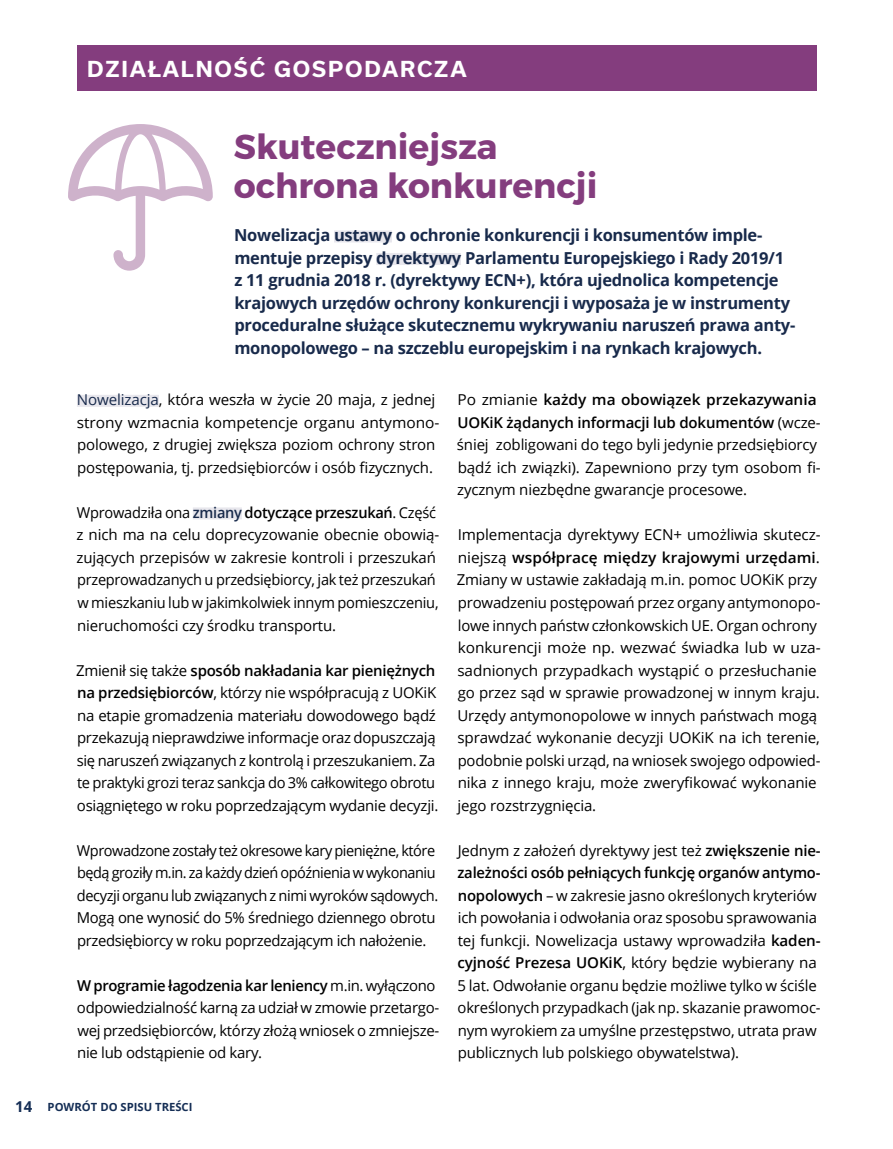
<style>
.page{position:relative;width:893px;height:1149px;background:#fff}
.page>*{position:absolute;margin:0;border:0;box-sizing:border-box;transform-origin:0 0}
.t1{font:34.5px/39px "Trueno Bd";color:#843d7e}
.t2{font:700 21px "Usual";letter-spacing:.09em;color:#fff}
.t3{font:700 16.5px/22.5px "Open Sans";letter-spacing:-.02em;color:#182a4b}
.t4{font:15px/22.5px "Open Sans";letter-spacing:-.01em;color:#000}
.t5{font:15px/22.5px "Open Sans";letter-spacing:-.03em;color:#000}
.t6{font:700 11.25px "Open Sans";color:#152e55}
.s1{color:#182a4b}
.s2{font-weight:600;color:#182a4b}
.s3{font-weight:600}
.s4{font-size:15px}
</style>
<div class="page">
<div style="left:77px;top:46px;width:739px;height:45px;background:#843d7e"></div>
<div style="left:334px;top:230px;width:58px;height:12px;background:#e8e7ed"></div>
<div style="left:376px;top:253px;width:85px;height:12px;background:#e8e7ed"></div>
<div style="left:77px;top:395px;width:82px;height:12px;background:#e8e7ed"></div>
<div style="left:193px;top:507px;width:49px;height:12px;background:#e8e7ed"></div>
<svg style="left:68px;top:124px;width:145px;height:146px"></svg>
<h2 class="t2" style="left:87px;top:57px;width:381px">DZIAŁALNOŚĆ GOSPODARCZA</h2>
<h1 class="t1" style="left:234px;top:128px;width:365px">Skuteczniejsza ochrona konkurencji</h1>
<p class="t3" style="left:234px;top:223px;width:563px">Nowelizacja ustawy o ochronie konkurencji i konsumentów imple&shy;mentuje przepisy dyrektywy Parlamentu Europejskiego i Rady 2019/1 z 11 grudnia 2018 r. (dyrektywy ECN+), która ujednolica kompetencje krajowych urzędów ochrony konkurencji i wyposaża je w instrumenty proceduralne służące skutecznemu wykrywaniu naruszeń prawa anty&shy;monopolowego – na szczeblu europejskim i na rynkach krajowych.</p>
<p class="t4" style="left:77px;top:388px;width:364px"><span class="s1">Nowelizacja</span>, która weszła w życie 20 maja, z jednej strony wzmacnia kompetencje organu antymono&shy;polowego, z drugiej zwiększa poziom ochrony stron postępowania, tj. przedsiębiorców i osób fizycznych.</p>
<p class="t4" style="left:77px;top:500px;width:364px">Wprowadziła ona <span class="s2">zmiany</span> <span class="s3">dotyczące przeszukań</span>. Część z nich ma na celu doprecyzowanie obecnie obowią&shy;zujących przepisów w zakresie kontroli i przeszukań przeprowadzanych u przedsiębiorcy, jak też przeszukań w mieszkaniu lub w jakimkolwiek innym pomieszczeniu, nieruchomości czy środku transportu.</p>
<p class="t4" style="left:76px;top:658px;width:364px">Zmienił się także <span class="s3">sposób nakładania kar pieniężnych na przedsiębiorców</span>, którzy nie współpracują z UOKiK na etapie gromadzenia materiału dowodowego bądź przekazują nieprawdziwe informacje oraz dopuszczają się naruszeń związanych z kontrolą i przeszukaniem. Za te praktyki grozi teraz sankcja do 3% całkowitego obrotu osiągniętego w roku poprzedzającym wydanie decyzji.</p>
<p class="t5" style="left:77px;top:838px;width:363px">Wprowadzone zostały też okresowe kary pieniężne, które będą groziły m.in. za każdy dzień opóźnienia w wykonaniu decyzji organu lub związanych z nimi wyroków sądowych.<br>Mogą one wynosić do 5% średniego dziennego obrotu przedsiębiorcy w roku poprzedzającym ich nałożenie.</p>
<p class="t4" style="left:77px;top:973px;width:364px"><span class="s3">W programie łagodzenia kar leniency</span> m.in. wyłączono odpowiedzialność karną za udział w zmowie przetargo&shy;wej przedsiębiorców, którzy złożą wniosek o zmniejsze&shy;nie lub odstąpienie od kary.</p>
<p class="t4" style="left:457px;top:388px;width:365px">Po zmianie <span class="s3">każdy ma obowiązek przekazywania UOKiK żądanych informacji lub dokumentów</span> (wcze&shy;śniej zobligowani do tego byli jedynie przedsiębiorcy bądź ich związki). Zapewniono przy tym osobom fi&shy;zycznym niezbędne gwarancje procesowe.</p>
<p class="t4" style="left:457px;top:523px;width:366px">Implementacja dyrektywy ECN+ umożliwia skutecz&shy;niejszą <span class="s3">współpracę między krajowymi urzędami</span>.<br>Zmiany w ustawie zakładają m.in. pomoc UOKiK przy prowadzeniu postępowań przez organy antymonopo&shy;lowe innych państw członkowskich UE. Organ ochrony konkurencji może np. wezwać świadka lub w uza&shy;sadnionych przypadkach wystąpić o przesłuchanie go przez sąd w sprawie prowadzonej w innym kraju.<br>Urzędy antymonopolowe w innych państwach mogą sprawdzać wykonanie decyzji UOKiK na ich terenie, podobnie polski urząd, na wniosek swojego odpowied&shy;nika z innego kraju, może zweryfikować wykonanie jego rozstrzygnięcia.</p>
<p class="t4" style="left:457px;top:838px;width:365px">Jednym z założeń dyrektywy jest też <span class="s3">zwiększenie nie&shy;zależności osób pełniących funkcję organów antymo&shy;nopolowych</span> – w zakresie jasno określonych kryteriów ich powołania i odwołania oraz sposobu sprawowania tej funkcji. Nowelizacja ustawy wprowadziła <span class="s3">kaden&shy;cyjność Prezesa UOKiK</span>, który będzie wybierany na 5 lat. Odwołanie organu będzie możliwe tylko w ściśle określonych przypadkach (jak np. skazanie prawomoc&shy;nym wyrokiem za umyślne przestępstwo, utrata praw publicznych lub polskiego obywatelstwa).</p>
<p class="t6" style="left:15px;top:1098px;width:179px"><span class="s4">14</span> POWRÓT DO SPISU TREŚCI</p>
</div>
